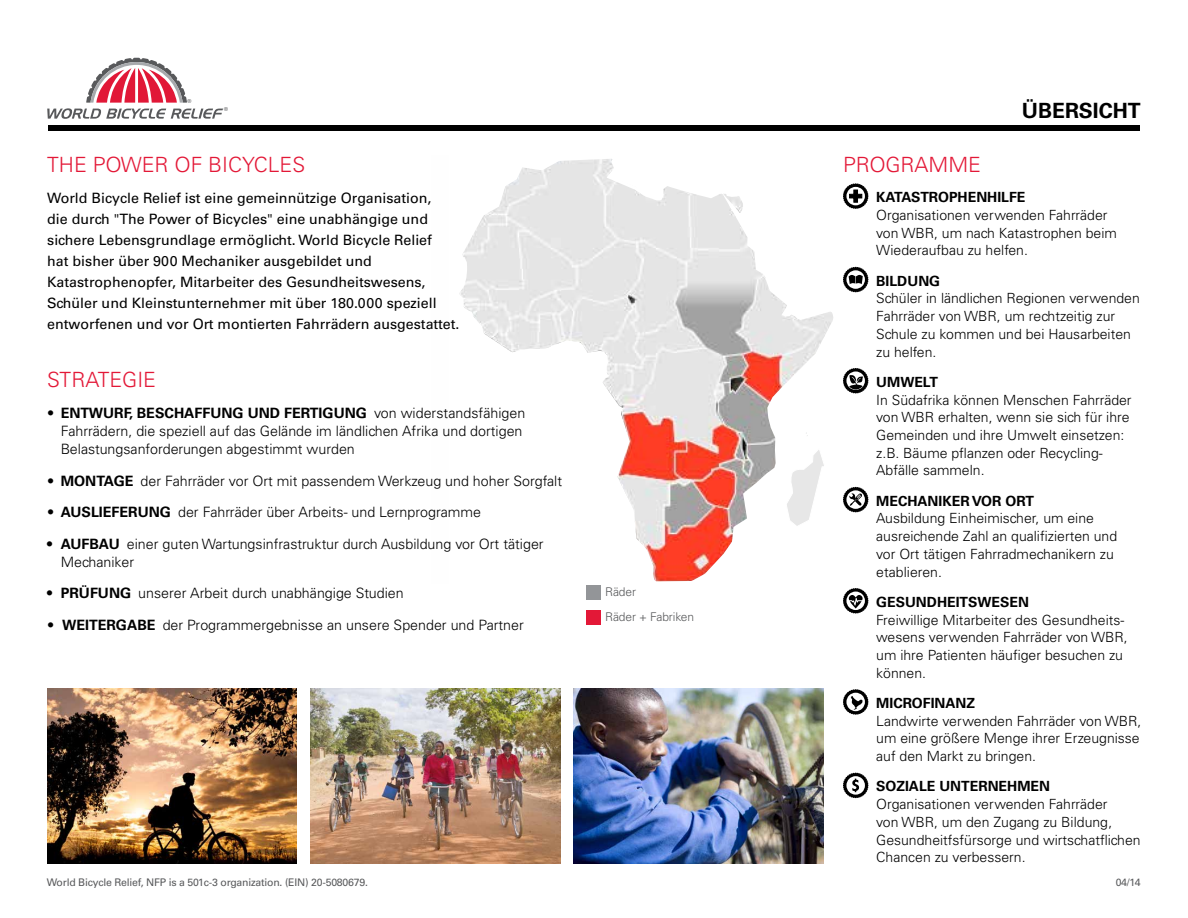
<style>
.page{position:relative;width:1188px;height:918px;background:#fff}
.page>*{position:absolute;margin:0;border:0;box-sizing:border-box;transform-origin:0 0}
.t1{font:300 21px "Univers LT";color:#e31837}
.t2{font:700 21px "Univers LT";color:#000}
.t3{font:300 14.25px/18px "Univers LT";color:#000}
.t4{font:14.25px/21px "Univers LT Std";color:#000}
.t5{font:300 14.1px/17.7px "Univers LT";color:#000}
.t6{font:700 14.1px "Univers LT";color:#000}
.t7{font:300 12px/24.8px "Univers LT";letter-spacing:-.01em;color:#58595b}
.t8{font:10.5px "Univers LT Std";letter-spacing:-.02em;color:#58595b}
.t9{font:8.85px "Myriad";color:#58595b}
.s1{font-weight:700}
</style>
<div class="page">
<div style="left:48px;top:125px;width:1092px;height:6px;background:#000"></div>
<svg style="left:47px;top:58px;width:176px;height:61px"></svg>
<svg style="left:843px;top:183px;width:25px;height:26px"></svg>
<svg style="left:843px;top:267px;width:25px;height:25px"></svg>
<svg style="left:843px;top:368px;width:25px;height:25px"></svg>
<svg style="left:843px;top:487px;width:25px;height:25px"></svg>
<svg style="left:843px;top:588px;width:25px;height:25px"></svg>
<svg style="left:843px;top:689px;width:25px;height:26px"></svg>
<svg style="left:843px;top:773px;width:25px;height:25px"></svg>
<div style="left:586px;top:585px;width:15px;height:15px;background:#939598"></div>
<div style="left:586px;top:610px;width:15px;height:15px;background:#e31837"></div>
<img style="left:47px;top:688px;width:250px;height:176px">
<svg style="left:459px;top:159px;width:374px;height:423px"></svg>
<svg style="left:785px;top:446px;width:41px;height:82px"></svg>
<img style="left:310px;top:688px;width:250px;height:176px">
<img style="left:574px;top:689px;width:250px;height:175px">
<p class="t9" style="left:187px;top:97px;width:6px">®</p>
<p class="t9" style="left:224px;top:106px;width:6px">®</p>
<h1 class="t2" style="left:1022px;top:98px;width:120px">ÜBERSICHT</h1>
<h1 class="t1" style="left:47px;top:152px;width:260px">THE POWER OF BICYCLES</h1>
<p class="t4" style="left:47px;top:187px;width:414px">World Bicycle Relief ist eine gemeinnützige Organisation,<br>die durch "The Power of Bicycles" eine unabhängige und sichere Lebensgrundlage ermöglicht. World Bicycle Relief<br>hat bisher über 900 Mechaniker ausgebildet und Katastrophenopfer, Mitarbeiter des Gesundheitswesens, Schüler und Kleinstunternehmer mit über 180.000 speziell entworfenen und vor Ort montierten Fahrrädern ausgestattet.</p>
<h1 class="t1" style="left:47px;top:367px;width:110px">STRATEGIE</h1>
<p class="t3" style="left:61px;top:404px;width:466px;text-indent:-13px">• <span class="s1">ENTWURF, BESCHAFFUNG UND FERTIGUNG</span> von widerstandsfähigen<br>Fahrrädern, die speziell auf das Gelände im ländlichen Afrika und dortigen<br>Belastungsanforderungen abgestimmt wurden</p>
<p class="t3" style="left:47px;top:472px;width:516px">• <span class="s1">MONTAGE</span> der Fahrräder vor Ort mit passendem Werkzeug und hoher Sorgfalt</p>
<p class="t3" style="left:47px;top:503px;width:435px">• <span class="s1">AUSLIEFERUNG</span> der Fahrräder über Arbeits- und Lernprogramme</p>
<p class="t3" style="left:61px;top:535px;width:485px;text-indent:-13px"><span class="s1">• AUFBAU</span> einer guten Wartungsinfrastruktur durch Ausbildung vor Ort tätiger<br>Mechaniker</p>
<p class="t3" style="left:47px;top:584px;width:358px"><span class="s1">• PRÜFUNG</span> unserer Arbeit durch unabhängige Studien</p>
<p class="t3" style="left:47px;top:616px;width:478px">• <span class="s1">WEITERGABE</span> der Programmergebnisse an unsere Spender und Partner</p>
<p class="t7" style="left:605px;top:580px;width:91px">Räder<br>Räder + Fabriken</p>
<p class="t8" style="left:47px;top:876px;width:323px">World Bicycle Relief, NFP is a 501c-3 organization. (EIN) 20-5080679.</p>
<h1 class="t1" style="left:843px;top:152px;width:139px">PROGRAMME</h1>
<p class="t6" style="left:876px;top:189px;width:151px">KATASTROPHENHILFE</p>
<p class="t5" style="left:876px;top:206px;width:242px">Organisationen verwenden Fahrräder von WBR, um nach Katastrophen beim<br>Wiederaufbau zu helfen.</p>
<p class="t6" style="left:876px;top:272px;width:65px">BILDUNG</p>
<p class="t5" style="left:876px;top:290px;width:265px">Schüler in ländlichen Regionen verwenden<br>Fahrräder von WBR, um rechtzeitig zur<br>Schule zu kommen und bei Hausarbeiten zu helfen.</p>
<p class="t6" style="left:876px;top:374px;width:63px">UMWELT</p>
<p class="t5" style="left:876px;top:391px;width:257px">In Südafrika können Menschen Fahrräder von WBR erhalten, wenn sie sich für ihre Gemeinden und ihre Umwelt einsetzen: z.B. Bäume pflanzen oder Recycling-Abfälle sammeln.</p>
<p class="t6" style="left:876px;top:492px;width:159px">MECHANIKER VOR ORT</p>
<p class="t5" style="left:876px;top:510px;width:243px">Ausbildung Einheimischer, um eine ausreichende Zahl an qualifizierten und vor Ort tätigen Fahrradmechanikern zu etablieren.</p>
<p class="t6" style="left:876px;top:594px;width:154px">GESUNDHEITSWESEN</p>
<p class="t5" style="left:876px;top:611px;width:253px">Freiwillige Mitarbeiter des Gesundheits&shy;wesens verwenden Fahrräder von WBR, um ihre Patienten häufiger besuchen zu können.</p>
<p class="t6" style="left:876px;top:695px;width:100px">MICROFINANZ</p>
<p class="t5" style="left:876px;top:712px;width:267px;text-align:justify">Landwirte verwenden Fahrräder von WBR, um eine größere Menge ihrer Erzeugnisse auf den Markt zu bringen.</p>
<p class="t6" style="left:876px;top:778px;width:175px">SOZIALE UNTERNEHMEN</p>
<p class="t5" style="left:876px;top:795px;width:266px">Organisationen verwenden Fahrräder<br>von WBR, um den Zugang zu Bildung, Gesundheitfsfürsorge und wirtschatflichen Chancen zu verbessern.</p>
<p class="t8" style="left:1116px;top:876px;width:27px">04/14</p>
</div>
